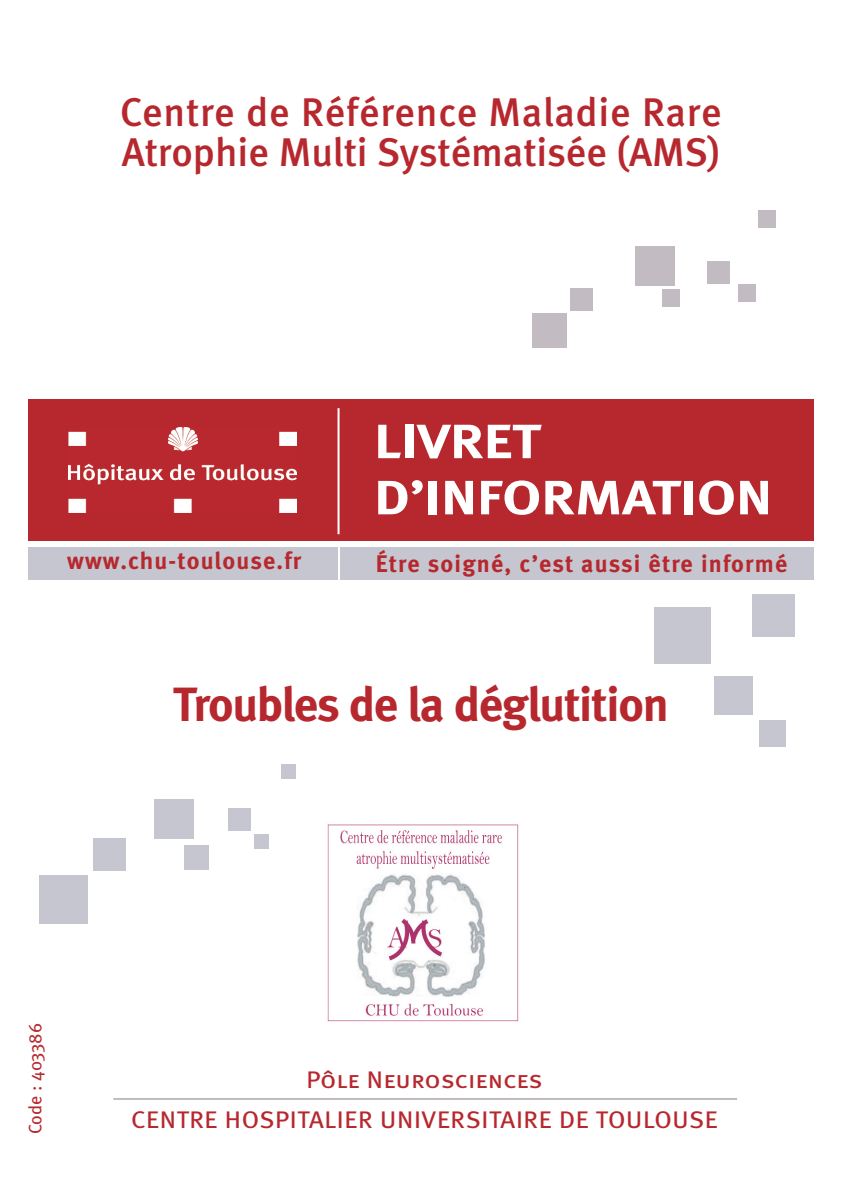
<style>
.page{position:relative;width:842px;height:1191px;background:#fff}
.page>*{position:absolute;margin:0;border:0;box-sizing:border-box;transform-origin:0 0}
.t1{font:700 48.2px/56.2px "Meta";color:#fff;scale:1.2 1}
.t2{font:700 48px "Meta";letter-spacing:-.025em;color:#b7282e}
.t3{font:500 40px/40px "Meta";color:#b7282e}
.t4{font:700 24px "Meta";letter-spacing:.05em;color:#b7282e}
.t5{font:24px "Meta";letter-spacing:.025em;color:#b7282e;scale:1.08 1}
.t6{font:24px "Meta Book Caps";color:#b7282e;scale:1.08 1}
.t7{font:18px "Meta";color:#b7282e}
</style>
<div class="page">
<div style="left:340px;top:547px;width:474px;height:32px;background:#c5c6cf"></div>
<div style="left:154px;top:799px;width:39px;height:40px;background:#c5c6cf"></div>
<div style="left:39px;top:875px;width:49px;height:48px;background:#c5c6cf"></div>
<div style="left:93px;top:838px;width:33px;height:33px;background:#c5c6cf"></div>
<div style="left:228px;top:808px;width:22px;height:22px;background:#c5c6cf"></div>
<div style="left:184px;top:845px;width:25px;height:24px;background:#c5c6cf"></div>
<div style="left:28px;top:547px;width:310px;height:32px;background:#c5c6cf"></div>
<div style="left:635px;top:246px;width:40px;height:40px;background:#c2bbc1"></div>
<div style="left:533px;top:314px;width:34px;height:34px;background:#c2bbc1"></div>
<div style="left:571px;top:288px;width:22px;height:23px;background:#c2bbc1"></div>
<div style="left:707px;top:261px;width:23px;height:23px;background:#c2bbc1"></div>
<div style="left:662px;top:289px;width:17px;height:17px;background:#c2bbc1"></div>
<div style="left:759px;top:210px;width:17px;height:17px;background:#c2bbc1"></div>
<div style="left:738px;top:285px;width:17px;height:17px;background:#c2bbc1"></div>
<div style="left:28px;top:399px;width:786px;height:141px;background:#b7282e"></div>
<img style="left:68px;top:427px;width:229px;height:85px">
<img style="left:327px;top:824px;width:192px;height:198px">
<hr style="left:113px;top:1098px;width:624px;height:2px;background:#c2bbc1">
<div style="left:654px;top:607px;width:57px;height:57px;background:#c5c6cf"></div>
<div style="left:753px;top:594px;width:42px;height:42px;background:#c5c6cf"></div>
<div style="left:254px;top:833px;width:15px;height:15px;background:#c5c6cf"></div>
<hr style="left:338px;top:408px;width:2px;height:126px;background:#fff">
<div style="left:714px;top:676px;width:38px;height:39px;background:#c5c6cf"></div>
<div style="left:759px;top:720px;width:27px;height:27px;background:#c5c6cf"></div>
<div style="left:281px;top:764px;width:15px;height:15px;background:#c5c6cf"></div>
<p class="t3" style="left:120px;top:96px;width:603px">Centre de Référence Maladie Rare<br>Atrophie Multi Systématisée (AMS)</p>
<p class="t4" style="left:67px;top:553px;width:236px">www.chu-toulouse.fr</p>
<p class="t1" style="left:374px;top:418px;width:333px">LIVRET<br>D’INFORMATION</p>
<p class="t4" style="left:376px;top:555px;width:413px">Étre soigné, c’est aussi être informé</p>
<p class="t2" style="left:173px;top:687px;width:497px">Troubles de la déglutition</p>
<p class="t7" style="left:29px;top:1134px;width:113px;rotate:-90deg">Code : 403386</p>
<p class="t6" style="left:306px;top:1071px;width:221px">Pôle Neurosciences</p>
<p class="t5" style="left:131px;top:1111px;width:545px">CENTRE HOSPITALIER UNIVERSITAIRE DE TOULOUSE</p>
</div>
